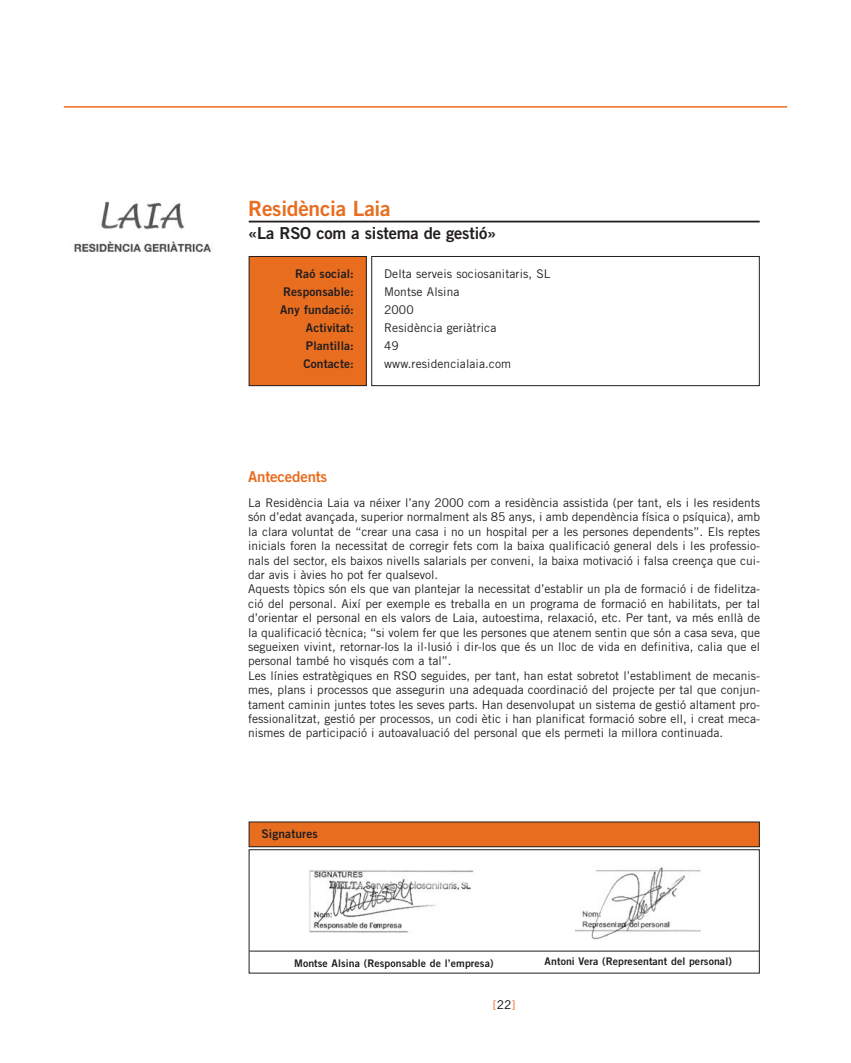
<style>
.page{position:relative;width:851px;height:1063px;background:#fff}
.page>*{position:absolute;margin:0;border:0;box-sizing:border-box;transform-origin:0 0}
.t1{font:21px "Trade Gothic Bold Two";letter-spacing:-.01em;color:#e96d1f}
.t2{font:16.5px "Trade Gothic Bold Two";letter-spacing:-.01em;color:#231f20}
.t3{font:15px "Trade Gothic Bold Two";letter-spacing:-.01em;color:#e96d1f}
.t4{font:12px/14.4px "Trade Gothic";color:#231f20}
.t5{font:12px/18px "Trade Gothic Bold Two";letter-spacing:.01em;color:#231f20;text-align:right}
.t6{font:12px "Trade Gothic";color:#e96d1f}
.t7{font:10.5px "Trade Gothic Bold Two";letter-spacing:.01em;color:#231f20}
.s1{color:#000}
</style>
<div class="page">
<hr style="left:64px;top:106px;width:723px;height:2px;background:#e96d1f">
<hr style="left:249px;top:221px;width:510px;height:1px;background:#231f20">
<div style="left:249px;top:256px;width:117px;height:130px;background:#e96d1f"></div>
<div style="left:249px;top:256px;width:117px;height:130px;border:1px solid #231f20"></div>
<div style="left:371px;top:256px;width:388px;height:130px;border:1px solid #231f20"></div>
<svg style="left:248px;top:821px;width:512px;height:153px"></svg>
<img style="left:74px;top:201px;width:138px;height:51px">
<hr style="left:249px;top:951px;width:510px;height:1px;background:#231f20">
<div style="left:290px;top:860px;width:185px;height:88px;background:#fff"></div>
<img style="left:309px;top:870px;width:165px;height:63px">
<div style="left:575px;top:858px;width:138px;height:89px;background:#fff"></div>
<img style="left:575px;top:867px;width:126px;height:73px">
<h1 class="t1" style="left:248px;top:201px;width:144px">Residència Laia</h1>
<h2 class="t2" style="left:248px;top:227px;width:249px">«La RSO com a sistema de gestió»</h2>
<p class="t5" style="left:280px;top:265px;width:75px">Raó social:<br>Responsable:<br>Any fundació:<br>Activitat:<br>Plantilla:<br>Contacte:</p>
<p class="t4" style="left:384px;top:265px;width:168px;line-height:18px">Delta serveis sociosanitaris, SL<br>Montse Alsina<br>2000<br>Residència geriàtrica<br>49<br>www.residencialaia.com</p>
<p class="t3" style="left:248px;top:472px;width:80px">Antecedents</p>
<p class="t4" style="left:248px;top:497px;width:513px">La Residència Laia va néixer l’any 2000 com a residència assistida (per tant, els i les residents són d’edat avançada, superior normalment als 85 anys, i amb dependència física o psíquica), amb la clara voluntat de “crear una casa i no un hospital per a les persones dependents”. Els reptes inicials foren la necessitat de corregir fets com la baixa qualificació general dels i les professio&shy;nals del sector, els baixos nivells salarials per conveni, la baixa motivació i falsa creença que cui&shy;dar avis i àvies ho pot fer qualsevol.<br>Aquests tòpics són els que van plantejar la necessitat d’establir un pla de formació i de fidelitza&shy;ció del personal. Així per exemple es treballa en un programa de formació en habilitats, per tal d’orientar el personal en els valors de Laia, autoestima, relaxació, etc. Per tant, va més enllà de la qualificació tècnica; “si volem fer que les persones que atenem sentin que són a casa seva, que segueixen vivint, retornar-los la il·lusió i dir-los que és un lloc de vida en definitiva, calia que el personal també ho visqués com a tal”.<br>Les línies estratègiques en RSO seguides, per tant, han estat sobretot l’establiment de mecanis&shy;mes, plans i processos que assegurin una adequada coordinació del projecte per tal que conjun&shy;tament caminin juntes totes les seves parts. Han desenvolupat un sistema de gestió altament pro&shy;fessionalitzat, gestió per processos, un codi ètic i han planificat formació sobre ell, i creat meca&shy;nismes de participació i autoavaluació del personal que els permeti la millora continuada.</p>
<p class="t5" style="left:261px;top:825px;width:58px">Signatures</p>
<p class="t7" style="left:294px;top:959px;width:201px">Montse Alsina (Responsable de l’empresa)</p>
<p class="t7" style="left:544px;top:958px;width:189px">Antoni Vera (Representant del personal)</p>
<p class="t6" style="left:493px;top:1000px;width:24px">[<span class="s1">22</span>]</p>
</div>
